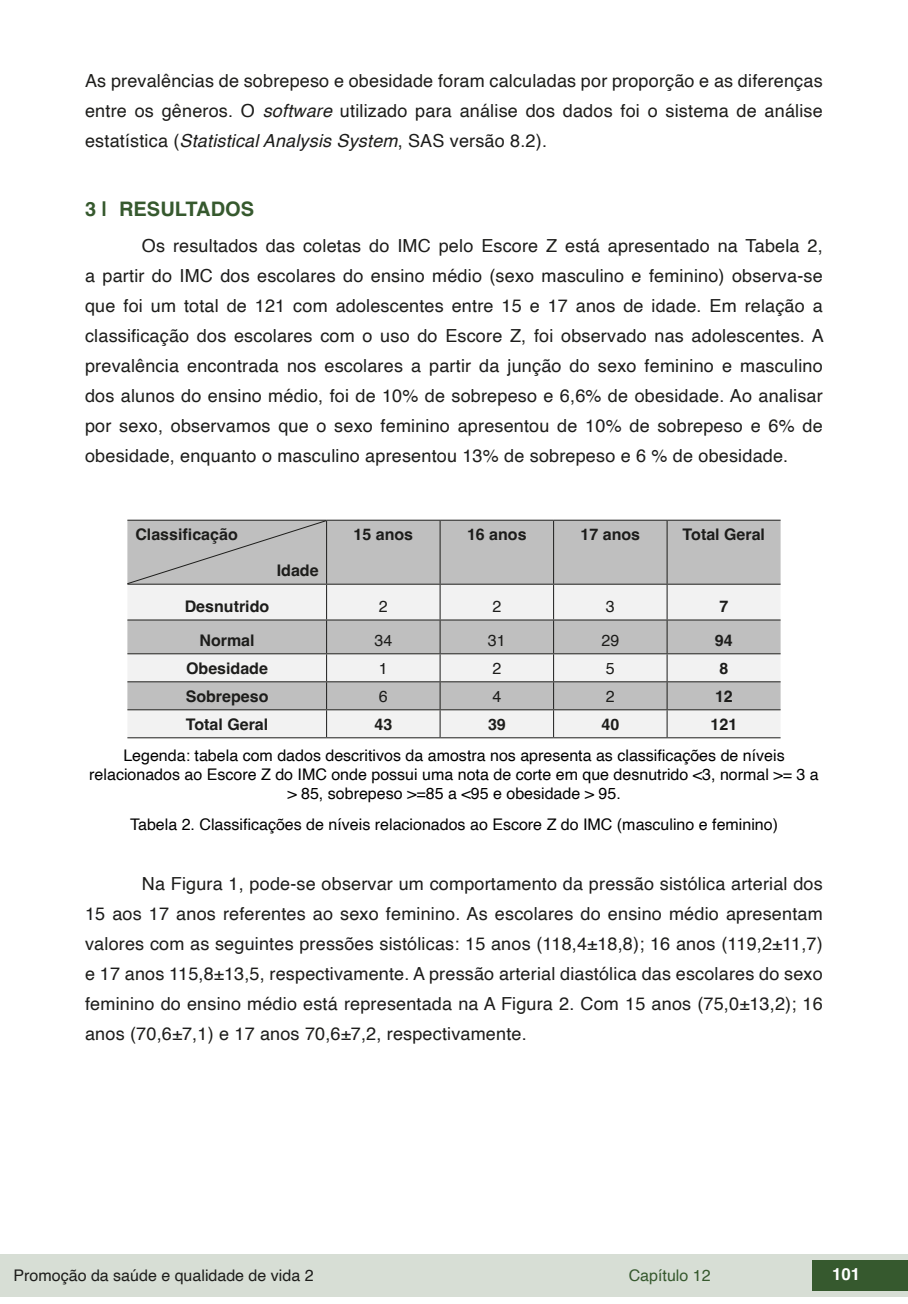
<style>
.page{position:relative;width:908px;height:1304px;background:#fff}
.page>*{position:absolute;margin:0;border:0;box-sizing:border-box;transform-origin:0 0}
.t1{font:700 20px "Helvetica";color:#36592e}
.t2{font:18px/30px "Helvetica";letter-spacing:.01em;color:#1d1d1b;text-align:justify}
.t3{font:700 16.8px "Helvetica";color:#fff}
.t4{font:16px/19.2px "Helvetica";color:#000;text-align:center}
.t5{font:700 16px "Helvetica";color:#1d1d1b}
.t6{font:16px "Helvetica";color:#1d1d1b}
.t7{font:16px "Helvetica";color:#36592e}
.s1{font-style:italic}
</style>
<div class="page">
<div style="left:0;top:1254px;width:906px;height:43px;background:#d7ded5"></div>
<div style="left:812px;top:1261px;width:95px;height:30px;background:#36592e"></div>
<div style="left:327px;top:521px;width:453px;height:63px;background:#bfbfbf"></div>
<svg style="left:127px;top:585px;width:653px;height:152px;fill:#f2f2f2"></svg>
<hr style="left:127px;top:520px;width:199px;height:1px;background:#1d1d1b">
<hr style="left:326px;top:520px;width:114px;height:1px;background:#1d1d1b">
<hr style="left:326px;top:521px;width:1px;height:63px;background:#1d1d1b">
<hr style="left:440px;top:520px;width:113px;height:1px;background:#1d1d1b">
<hr style="left:439px;top:521px;width:1px;height:63px;background:#1d1d1b">
<hr style="left:553px;top:520px;width:113px;height:1px;background:#1d1d1b">
<hr style="left:553px;top:521px;width:1px;height:63px;background:#1d1d1b">
<hr style="left:666px;top:520px;width:114px;height:1px;background:#1d1d1b">
<hr style="left:666px;top:521px;width:1px;height:63px;background:#1d1d1b">
<hr style="left:127px;top:584px;width:199px;height:1px;background:#1d1d1b">
<hr style="left:326px;top:584px;width:114px;height:1px;background:#1d1d1b">
<hr style="left:326px;top:585px;width:1px;height:34px;background:#1d1d1b">
<hr style="left:440px;top:584px;width:113px;height:1px;background:#1d1d1b">
<hr style="left:439px;top:585px;width:1px;height:34px;background:#1d1d1b">
<hr style="left:553px;top:584px;width:113px;height:1px;background:#1d1d1b">
<hr style="left:553px;top:585px;width:1px;height:34px;background:#1d1d1b">
<hr style="left:666px;top:584px;width:114px;height:1px;background:#1d1d1b">
<hr style="left:666px;top:585px;width:1px;height:34px;background:#1d1d1b">
<hr style="left:127px;top:619px;width:199px;height:1px;background:#1d1d1b">
<hr style="left:326px;top:619px;width:114px;height:1px;background:#1d1d1b">
<hr style="left:326px;top:620px;width:1px;height:33px;background:#1d1d1b">
<hr style="left:440px;top:619px;width:113px;height:1px;background:#1d1d1b">
<hr style="left:439px;top:620px;width:1px;height:33px;background:#1d1d1b">
<hr style="left:553px;top:619px;width:113px;height:1px;background:#1d1d1b">
<hr style="left:553px;top:620px;width:1px;height:33px;background:#1d1d1b">
<hr style="left:666px;top:619px;width:114px;height:1px;background:#1d1d1b">
<hr style="left:666px;top:620px;width:1px;height:33px;background:#1d1d1b">
<hr style="left:127px;top:653px;width:199px;height:1px;background:#1d1d1b">
<hr style="left:326px;top:653px;width:114px;height:1px;background:#1d1d1b">
<hr style="left:440px;top:653px;width:113px;height:1px;background:#1d1d1b">
<hr style="left:553px;top:653px;width:113px;height:1px;background:#1d1d1b">
<hr style="left:666px;top:653px;width:114px;height:1px;background:#1d1d1b">
<hr style="left:127px;top:681px;width:199px;height:1px;background:#1d1d1b">
<hr style="left:326px;top:681px;width:114px;height:1px;background:#1d1d1b">
<hr style="left:440px;top:681px;width:113px;height:1px;background:#1d1d1b">
<hr style="left:553px;top:681px;width:113px;height:1px;background:#1d1d1b">
<hr style="left:666px;top:681px;width:114px;height:1px;background:#1d1d1b">
<hr style="left:127px;top:709px;width:199px;height:1px;background:#1d1d1b">
<hr style="left:326px;top:709px;width:114px;height:1px;background:#1d1d1b">
<svg style="left:326px;top:654px;width:1px;height:83px"></svg>
<hr style="left:440px;top:709px;width:113px;height:1px;background:#1d1d1b">
<svg style="left:439px;top:654px;width:1px;height:83px"></svg>
<hr style="left:553px;top:709px;width:113px;height:1px;background:#1d1d1b">
<svg style="left:553px;top:654px;width:1px;height:83px"></svg>
<hr style="left:666px;top:709px;width:114px;height:1px;background:#1d1d1b">
<svg style="left:666px;top:654px;width:1px;height:83px"></svg>
<hr style="left:127px;top:737px;width:199px;height:1px;background:#1d1d1b">
<hr style="left:326px;top:737px;width:114px;height:1px;background:#1d1d1b">
<hr style="left:440px;top:737px;width:113px;height:1px;background:#1d1d1b">
<hr style="left:553px;top:737px;width:113px;height:1px;background:#1d1d1b">
<hr style="left:666px;top:737px;width:114px;height:1px;background:#1d1d1b">
<div style="left:127px;top:521px;width:199px;height:63px;background:#bfbfbf"></div>
<p class="t2" style="left:85px;top:66px;width:738px">As prevalências de sobrepeso e obesidade foram calculadas por proporção e as diferenças entre os gêneros. O <span class="s1">software</span> utilizado para análise dos dados foi o sistema de análise estatística (<span class="s1">Statistical Analysis System</span>, SAS versão 8.2).</p>
<p class="t1" style="left:85px;top:197px;width:170px">3 | RESULTADOS</p>
<p class="t2" style="left:85px;top:231px;width:739px;text-indent:57px">Os resultados das coletas do IMC pelo Escore Z está apresentado na Tabela 2, a partir do IMC dos escolares do ensino médio (sexo masculino e feminino) observa-se que foi um total de 121 com adolescentes entre 15 e 17 anos de idade. Em relação a classificação dos escolares com o uso do Escore Z, foi observado nas adolescentes. A prevalência encontrada nos escolares a partir da junção do sexo feminino e masculino dos alunos do ensino médio, foi de 10% de sobrepeso e 6,6% de obesidade. Ao analisar por sexo, observamos que o sexo feminino apresentou de 10% de sobrepeso e 6% de obesidade, enquanto o masculino apresentou 13% de sobrepeso e 6 % de obesidade.</p>
<p class="t5" style="left:135px;top:525px;width:104px">Classificação</p>
<p class="t5" style="left:276px;top:561px;width:43px">Idade</p>
<p class="t5" style="left:353px;top:525px;width:61px">15 anos</p>
<p class="t5" style="left:467px;top:525px;width:61px">16 anos</p>
<p class="t5" style="left:580px;top:525px;width:61px">17 anos</p>
<p class="t5" style="left:682px;top:525px;width:84px">Total Geral</p>
<p class="t5" style="left:185px;top:597px;width:86px">Desnutrido</p>
<p class="t6" style="left:379px;top:594px;width:10px">2</p>
<p class="t6" style="left:492px;top:594px;width:10px">2</p>
<p class="t6" style="left:605px;top:594px;width:10px">3</p>
<p class="t5" style="left:719px;top:597px;width:10px">7</p>
<p class="t5" style="left:199px;top:630px;width:57px">Normal</p>
<p class="t6" style="left:374px;top:628px;width:19px">34</p>
<p class="t6" style="left:487px;top:628px;width:19px">31</p>
<p class="t6" style="left:601px;top:628px;width:19px">29</p>
<p class="t5" style="left:714px;top:630px;width:19px">94</p>
<p class="t5" style="left:186px;top:658px;width:83px">Obesidade</p>
<p class="t6" style="left:379px;top:656px;width:10px">1</p>
<p class="t6" style="left:492px;top:656px;width:10px">2</p>
<p class="t6" style="left:605px;top:656px;width:10px">5</p>
<p class="t5" style="left:719px;top:658px;width:10px">8</p>
<p class="t5" style="left:186px;top:686px;width:84px">Sobrepeso</p>
<p class="t6" style="left:379px;top:684px;width:10px">6</p>
<p class="t6" style="left:492px;top:684px;width:10px">4</p>
<p class="t6" style="left:605px;top:684px;width:10px">2</p>
<p class="t5" style="left:714px;top:686px;width:19px">12</p>
<p class="t5" style="left:186px;top:714px;width:84px">Total Geral</p>
<p class="t5" style="left:374px;top:714px;width:19px">43</p>
<p class="t5" style="left:488px;top:714px;width:19px">39</p>
<p class="t5" style="left:601px;top:714px;width:19px">40</p>
<p class="t5" style="left:710px;top:714px;width:28px">121</p>
<p class="t4" style="left:89px;top:746px;width:730px">Legenda: tabela com dados descritivos da amostra nos apresenta as classificações de níveis relacionados ao Escore Z do IMC onde possui uma nota de corte em que desnutrido &lt;3, normal &gt;= 3 a &gt; 85, sobrepeso &gt;=85 a &lt;95 e obesidade &gt; 95.</p>
<p class="t4" style="left:130px;top:815px;width:649px">Tabela 2. Classificações de níveis relacionados ao Escore Z do IMC (masculino e feminino)</p>
<p class="t2" style="left:85px;top:869px;width:738px;text-indent:57px">Na Figura 1, pode-se observar um comportamento da pressão sistólica arterial dos 15 aos 17 anos referentes ao sexo feminino. As escolares do ensino médio apresentam valores com as seguintes pressões sistólicas: 15 anos (118,4±18,8); 16 anos (119,2±11,7) e 17 anos 115,8±13,5, respectivamente. A pressão arterial diastólica das escolares do sexo feminino do ensino médio está representada na A Figura 2. Com 15 anos (75,0±13,2); 16 anos (70,6±7,1) e 17 anos 70,6±7,2, respectivamente.</p>
<p class="t6" style="left:14px;top:1263px;width:301px">Promoção da saúde e qualidade de vida 2</p>
<p class="t7" style="left:628px;top:1263px;width:83px">Capítulo 12</p>
<p class="t3" style="left:831px;top:1264px;width:30px">101</p>
</div>
